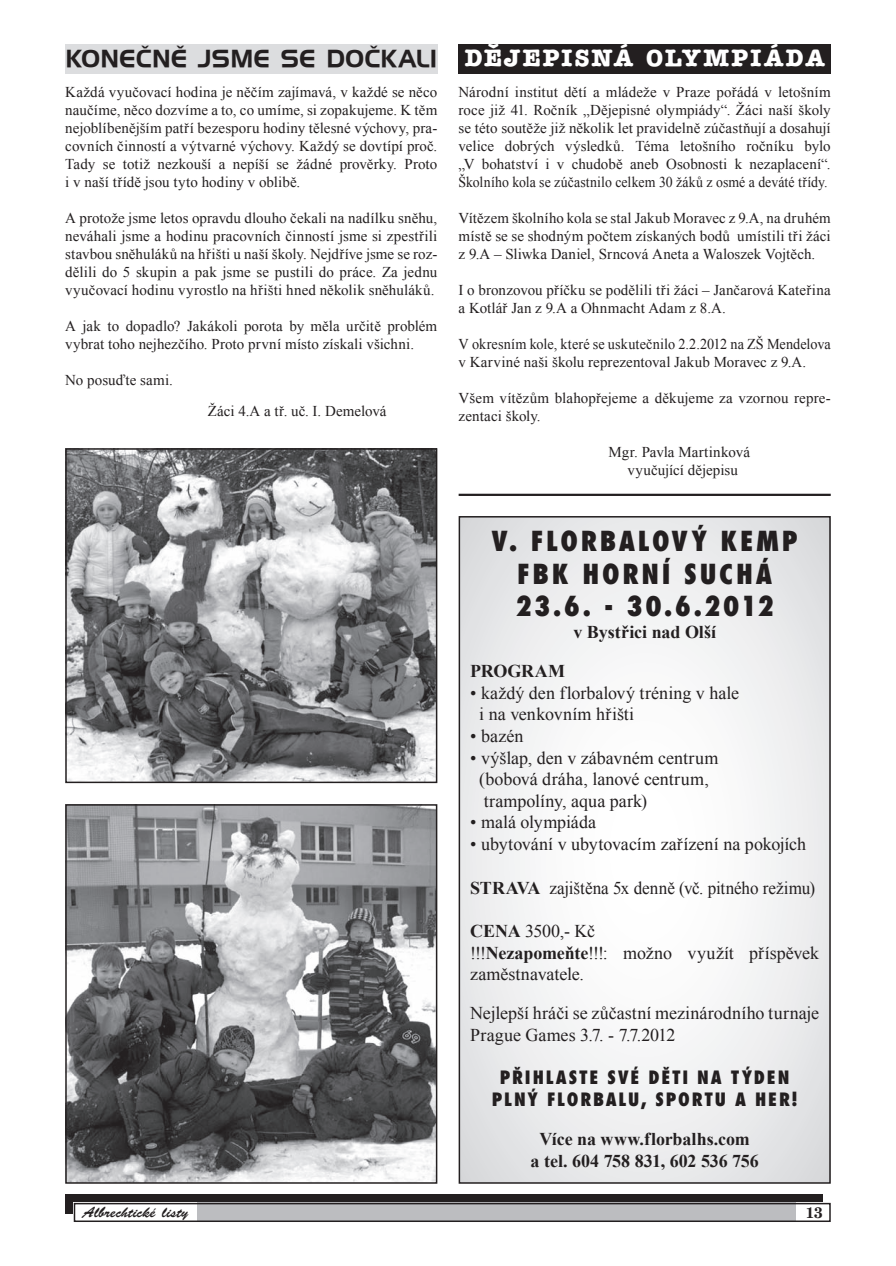
<style>
.page{position:relative;width:896px;height:1266px;background:#fff}
.page>*{position:absolute;margin:0;border:0;box-sizing:border-box;transform-origin:0 0}
.t1{font:800 27px/32.4px "Fujiyama";letter-spacing:.1em;color:#231f20;text-align:center}
.t2{font:24px "Handel Gothic AT";letter-spacing:.02em;color:#231f20}
.t3{font:700 24px "Memorandum";letter-spacing:.085em;color:#fff}
.t4{font:18px/21.6px "Times New Roman";color:#231f20}
.t5{font:700 18px/21.6px "Times New Roman";color:#231f20;text-align:center}
.t6{font:800 18px/21.6px "Fujiyama";letter-spacing:.1em;color:#231f20;text-align:center}
.t7{font:18px "Times New Roman";color:#231f20;scale:.95 1}
.t8{font:15px/18px "Times New Roman";letter-spacing:.005em;color:#231f20;text-align:justify}
.t9{font:15px/18px "Times New Roman";letter-spacing:.005em;color:#231f20;scale:.95 1}
.t10{font:15px "Banff";letter-spacing:.005em;color:#231f20}
.t11{font:700 15px "New Brunswick";color:#231f20}
.s1{font-weight:700}
</style>
<div class="page">
<div style="left:65px;top:1194px;width:757px;height:19px;background:#231f20"></div>
<div style="left:74px;top:1203px;width:757px;height:19px;background:#bcbdc0"></div>
<div style="left:797px;top:1203px;width:34px;height:19px;background:#fff"></div>
<div style="left:74px;top:1203px;width:123px;height:19px;background:#fff"></div>
<div style="left:74px;top:1203px;width:757px;height:19px;border:2px solid #231f20"></div>
<svg style="left:462px;top:519px;width:366px;height:662px"></svg>
<div style="left:459px;top:516px;width:372px;height:668px;border:2px solid #231f20"></div>
<img style="left:68px;top:451px;width:366px;height:329px">
<div style="left:65px;top:448px;width:372px;height:335px;border:2px solid #231f20"></div>
<img style="left:68px;top:807px;width:366px;height:374px">
<div style="left:65px;top:804px;width:372px;height:380px;border:2px solid #231f20"></div>
<hr style="left:459px;top:494px;width:372px;height:2px;background:#231f20">
<div style="left:65px;top:44px;width:372px;height:30px;background:#dcdddf"></div>
<div style="left:459px;top:44px;width:372px;height:30px;background:#231f20"></div>
<h2 class="t2" style="left:65px;top:45px;width:373px">KONEČNĚ JSME SE DOČKALI</h2>
<p class="t8" style="left:65px;top:83px;width:374px">Každá vyučovací hodina je něčím zajímavá, v každé se něco naučíme, něco dozvíme a to, co umíme, si zopakujeme. K těm nejoblíbenějším patří bezesporu hodiny tělesné výchovy, pra&shy;covních činností a výtvarné výchovy. Každý se dovtípí proč.<br>Tady se totiž nezkouší a nepíší se žádné prověrky. Proto i v naší třídě jsou tyto hodiny v oblibě.</p>
<p class="t8" style="left:65px;top:209px;width:374px">A protože jsme letos opravdu dlouho čekali na nadílku sněhu, neváhali jsme a hodinu pracovních činností jsme si zpestřili stavbou sněhuláků na hřišti u naší školy. Nejdříve jsme se roz&shy;dělili do 5 skupin a pak jsme se pustili do práce. Za jednu vyučovací hodinu vyrostlo na hřišti hned několik sněhuláků.</p>
<p class="t8" style="left:65px;top:317px;width:373px">A jak to dopadlo? Jakákoli porota by měla určitě problém vybrat toho nejhezčího. Proto první místo získali všichni.</p>
<p class="t8" style="left:65px;top:371px;width:109px">No posuďte sami.</p>
<p class="t8" style="left:208px;top:402px;width:180px">Žáci 4.A a tř. uč. I. Demelová</p>
<h2 class="t3" style="left:465px;top:44px;width:361px">DĚJEPISNÁ OLYMPIÁDA</h2>
<p class="t8" style="left:459px;top:83px;width:374px">Národní institut dětí a mládeže v Praze pořádá v letošním roce již 41. Ročník „Dějepisné olympiády“. Žáci naší školy se této soutěže již několik let pravidelně zúčastňují a dosahují velice dobrých výsledků. Téma letošního ročníku bylo „V bohatství i v chudobě aneb Osobnosti k nezaplacení“.<br>Školního kola se zúčastnilo celkem 30 žáků z osmé a deváté třídy.</p>
<p class="t8" style="left:459px;top:209px;width:374px">Vítězem školního kola se stal Jakub Moravec z 9.A, na druhém místě se se shodným počtem získaných bodů umístili tři žáci z 9.A – Sliwka Daniel, Srncová Aneta a Waloszek Vojtěch.</p>
<p class="t8" style="left:459px;top:281px;width:374px">I o bronzovou příčku se podělili tři žáci – Jančarová Kateřina a Kotlář Jan z 9.A a Ohnmacht Adam z 8.A.</p>
<p class="t9" style="left:459px;top:335px;width:393px">V okresním kole, které se uskutečnilo 2.2.2012 na ZŠ Mendelova v Karviné naši školu reprezentoval Jakub Moravec z 9.A.</p>
<p class="t8" style="left:459px;top:389px;width:374px">Všem vítězům blahopřejeme a děkujeme za vzornou repre&shy;zentaci školy.</p>
<p class="t8" style="left:609px;top:443px;width:143px;text-align:center">Mgr. Pavla Martinková vyučující dějepisu</p>
<h1 class="t1" style="left:492px;top:524px;width:307px">V. FLORBALOVÝ KEMP<br>FBK HORNÍ SUCHÁ<br>23.6. - 30.6.2012</h1>
<p class="t5" style="left:573px;top:621px;width:144px">v Bystřici nad Olší</p>
<p class="t5" style="left:470px;top:660px;width:96px">PROGRAM</p>
<p class="t4" style="left:479px;top:682px;width:261px;text-indent:-9px">• každý den florbalový tréning v hale i na venkovním hřišti</p>
<p class="t4" style="left:470px;top:725px;width:54px">• bazén</p>
<p class="t4" style="left:479px;top:747px;width:241px;text-indent:-9px">• výšlap, den v zábavném centrum (bobová dráha, lanové centrum, trampolíny, aqua park)</p>
<p class="t4" style="left:470px;top:811px;width:127px">• malá olympiáda</p>
<p class="t4" style="left:470px;top:833px;width:337px">• ubytování v ubytovacím zařízení na pokojích</p>
<p class="t7" style="left:470px;top:877px;width:365px"><span class="s1">STRAVA</span> zajištěna 5x denně (vč. pitného režimu)</p>
<p class="t4" style="left:470px;top:920px;width:350px"><span class="s1">CENA</span> 3500,- Kč<br>!!!<span class="s1">Nezapomeňte</span>!!!: možno využít příspěvek zaměstnavatele.</p>
<p class="t4" style="left:470px;top:1002px;width:350px">Nejlepší hráči se zůčastní mezinárodního turnaje<br>Prague Games 3.7. - 7.7.2012</p>
<p class="t6" style="left:492px;top:1066px;width:307px">PŘIHLASTE SVÉ DĚTI NA TÝDEN<br>PLNÝ FLORBALU, SPORTU A HER!</p>
<p class="t5" style="left:530px;top:1128px;width:230px">Více na www.florbalhs.com<br>a tel. 604 758 831, 602 536 756</p>
<p class="t10" style="left:83px;top:1204px;width:107px">Albrechtické listy</p>
<p class="t11" style="left:806px;top:1203px;width:18px">13</p>
</div>
